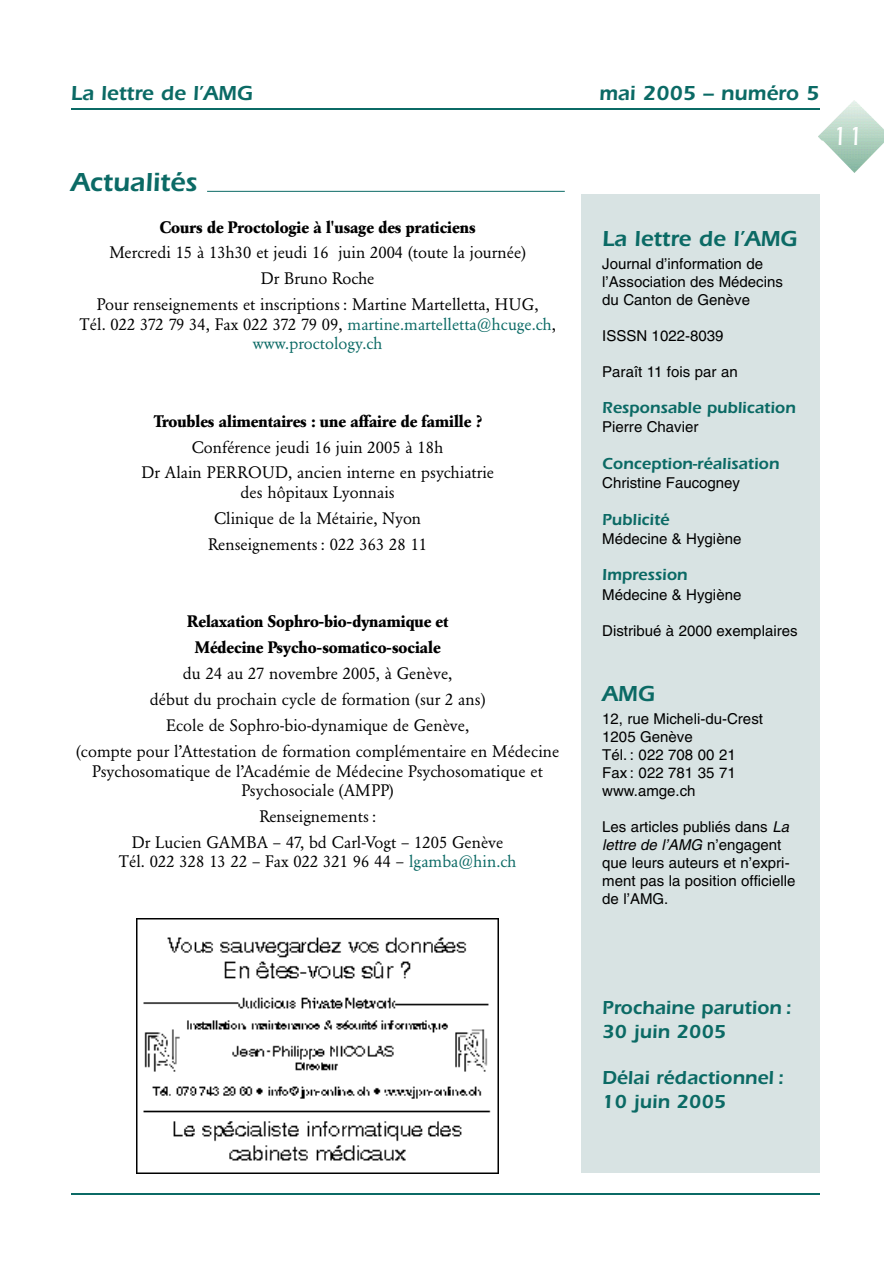
<style>
.page{position:relative;width:893px;height:1263px;background:#fff}
.page>*{position:absolute;margin:0;border:0;box-sizing:border-box;transform-origin:0 0}
.t1{font:600 27px "Itc Eras";color:#0b6a65}
.t2{font:500 27px "Itc Eras";color:#fff}
.t3{font:600 22.5px "Itc Eras";color:#0b6a65}
.t4{font:600 21px "Itc Eras";color:#0b6a65}
.t5{font:600 19.5px/23.4px "Itc Eras";color:#0b6a65}
.t6{font:16.5px/25.8px "Garamond BE";color:#000;text-align:center}
.t7{font:700 16.5px/26px "Garamond BE";color:#000;text-align:center}
.t8{font:16.5px/19.5px "Garamond BE";color:#0b6a65;text-align:center}
.t9{font:600 16.5px "Itc Eras";color:#0b6a65}
.t10{font:15px/18px "Helvetica";color:#000}
.s1{color:#000}
.s2{color:#0b6a65}
.s3{font-style:italic}
</style>
<div class="page">
<hr style="left:71px;top:109px;width:748px;height:1px;background:#0b6a65">
<hr style="left:71px;top:1193px;width:748px;height:1px;background:#0b6a65">
<img style="left:818px;top:100px;width:66px;height:41px">
<img style="left:823px;top:141px;width:61px;height:31px">
<hr style="left:207px;top:191px;width:357px;height:1px;background:#0b6a65">
<div style="left:581px;top:194px;width:238px;height:979px;background:#d8e3e3"></div>
<img style="left:136px;top:919px;width:362px;height:255px">
<p class="t4" style="left:71px;top:86px;width:183px">La lettre de l’AMG</p>
<p class="t4" style="left:599px;top:86px;width:222px">mai 2005 – numéro 5</p>
<h1 class="t1" style="left:71px;top:173px;width:128px">Actualités</h1>
<p class="t7" style="left:160px;top:215px;width:317px">Cours de Proctologie à l'usage des praticiens</p>
<p class="t6" style="left:97px;top:241px;width:443px">Mercredi 15 à 13h30 et jeudi 16 juin 2004 (toute la journée)<br>Dr Bruno Roche<br>Pour renseignements et inscriptions: Martine Martelletta, HUG,</p>
<p class="t8" style="left:80px;top:316px;width:477px"><span class="s1">Tél. 022 372 79 34, Fax 022 372 79 09,</span> martine.martelletta@hcuge.ch<span class="s1">, </span>www.proctology.ch</p>
<p class="t7" style="left:154px;top:410px;width:329px">Troubles alimentaires : une affaire de famille ?</p>
<p class="t6" style="left:141px;top:436px;width:354px">Conférence jeudi 16 juin 2005 à 18h<br>Dr Alain PERROUD, ancien interne en psychiatrie</p>
<p class="t6" style="left:208px;top:481px;width:220px">des hôpitaux Lyonnais<br>Clinique de la Métairie, Nyon<br>Renseignements: 022 363 28 11</p>
<p class="t7" style="left:187px;top:610px;width:262px">Relaxation Sophro-bio-dynamique et<br>Médecine Psycho-somatico-sociale</p>
<p class="t6" style="left:76px;top:662px;width:485px">du 24 au 27 novembre 2005, à Genève,<br>début du prochain cycle de formation (sur 2 ans)<br>Ecole de Sophro-bio-dynamique de Genève,<br>(compte pour l’Attestation de formation complémentaire en Médecine</p>
<p class="t6" style="left:92px;top:762px;width:452px;line-height:19.5px">Psychosomatique de l’Académie de Médecine Psychosomatique et<br>Psychosociale (AMPP)</p>
<p class="t6" style="left:132px;top:805px;width:373px">Renseignements:<br>Dr Lucien GAMBA – 47, bd Carl-Vogt – 1205 Genève</p>
<p class="t6" style="left:119px;top:850px;width:399px">Tél. 022 328 13 22 – Fax 022 321 96 44 – <span class="s2">lgamba@hin.ch</span></p>
<h2 class="t3" style="left:602px;top:231px;width:196px">La lettre de l’AMG</h2>
<p class="t10" style="left:602px;top:256px;width:182px">Journal d’information de l’Association des Médecins du Canton de Genève</p>
<p class="t10" style="left:602px;top:328px;width:123px">ISSSN 1022-8039</p>
<p class="t10" style="left:602px;top:364px;width:137px">Paraît 11 fois par an</p>
<p class="t9" style="left:602px;top:402px;width:195px">Responsable publication</p>
<p class="t10" style="left:602px;top:420px;width:98px">Pierre Chavier</p>
<p class="t9" style="left:602px;top:458px;width:179px">Conception-réalisation</p>
<p class="t10" style="left:602px;top:475px;width:139px">Christine Faucogney</p>
<p class="t9" style="left:602px;top:514px;width:69px">Publicité</p>
<p class="t10" style="left:602px;top:531px;width:141px">Médecine &amp; Hygiène</p>
<p class="t9" style="left:602px;top:569px;width:87px">Impression</p>
<p class="t10" style="left:602px;top:587px;width:141px">Médecine &amp; Hygiène</p>
<p class="t10" style="left:602px;top:623px;width:197px">Distribué à 2000 exemplaires</p>
<h2 class="t3" style="left:602px;top:686px;width:54px">AMG</h2>
<p class="t10" style="left:602px;top:711px;width:162px">12, rue Micheli-du-Crest<br>1205 Genève<br>Tél. : 022 708 00 21<br>Fax : 022 781 35 71 www.amge.ch</p>
<p class="t10" style="left:602px;top:819px;width:195px">Les articles publiés dans <span class="s3">La lettre de l’AMG</span> n’engagent que leurs auteurs et n’expri&shy;ment pas la position officielle de l’AMG.</p>
<h1 class="t2" style="left:832px;top:127px;width:33px">11</h1>
<p class="t5" style="left:602px;top:998px;width:191px">Prochaine parution :<br>30 juin 2005</p>
<p class="t5" style="left:602px;top:1068px;width:183px">Délai rédactionnel :<br>10 juin 2005</p>
</div>
